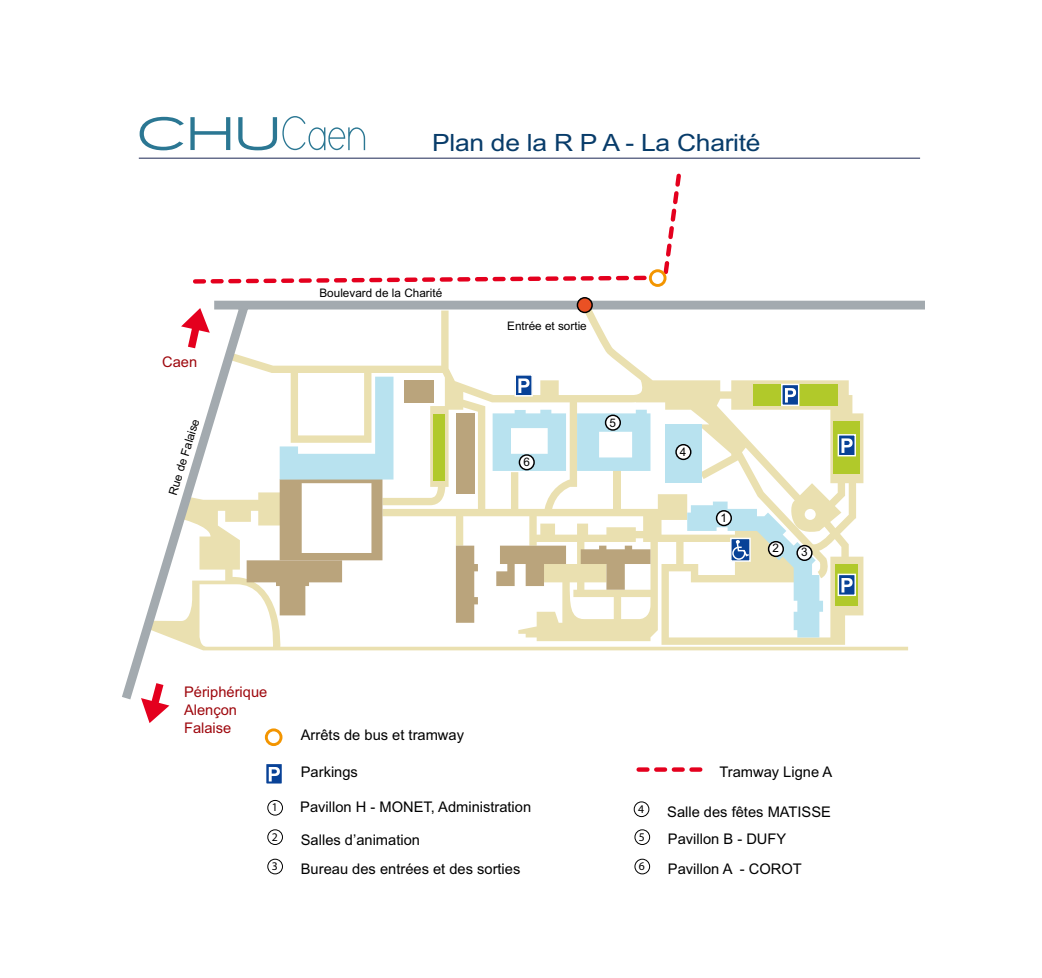
<style>
.page{position:relative;width:1042px;height:978px;background:#fff}
.page>*{position:absolute;margin:0;border:0;box-sizing:border-box;transform-origin:0 0}
.t1{font:23.8px "Arial";letter-spacing:-.01em;color:#083c6a;scale:1.11 1}
.t2{font:14.7px "Arial";color:#000001}
.t3{font:14.7px/17.7px "Arial";color:#9e070d}
.t4{font:11.72px "Arial";color:#000001}
.t5{font:11.72px "Myriad Pro";color:#000001}
</style>
<div class="page">
<svg style="left:122px;top:297px;width:803px;height:409px"></svg>
<div style="left:456px;top:413px;width:18px;height:81px;background:#baa47c"></div>
<div style="left:404px;top:380px;width:30px;height:22px;background:#baa47c"></div>
<svg style="left:456px;top:545px;width:22px;height:77px"></svg>
<svg style="left:496px;top:545px;width:70px;height:41px"></svg>
<svg style="left:581px;top:545px;width:69px;height:44px"></svg>
<div style="left:753px;top:384px;width:84px;height:21px;background:#b1c92a"></div>
<div style="left:433px;top:414px;width:12px;height:66px;background:#b1c92a"></div>
<div style="left:833px;top:420px;width:26px;height:53px;background:#b1c92a"></div>
<div style="left:835px;top:564px;width:23px;height:41px;background:#b1c92a"></div>
<svg style="left:493px;top:409px;width:73px;height:62px"></svg>
<svg style="left:577px;top:409px;width:73px;height:62px"></svg>
<svg style="left:247px;top:376px;width:146px;height:239px"></svg>
<div style="left:665px;top:424px;width:37px;height:59px;background:#b8e2ef"></div>
<svg style="left:676px;top:444px;width:15px;height:15px"></svg>
<div style="left:675px;top:444px;width:16px;height:16px;border:1px solid #000001;border-radius:50%"></div>
<div style="left:577px;top:298px;width:15px;height:14px;background:#ea5124;border-radius:50%"></div>
<div style="left:577px;top:297px;width:16px;height:16px;border:1px solid #000001;border-radius:50%"></div>
<div style="left:519px;top:455px;width:15px;height:14px;background:#fff;border-radius:50%"></div>
<div style="left:519px;top:454px;width:16px;height:16px;border:1px solid #000001;border-radius:50%"></div>
<svg style="left:605px;top:415px;width:15px;height:15px"></svg>
<div style="left:605px;top:414px;width:16px;height:16px;border:1px solid #000001;border-radius:50%"></div>
<svg style="left:687px;top:501px;width:136px;height:136px"></svg>
<div style="left:515px;top:375px;width:17px;height:20px;background:#084297"></div>
<div style="left:514px;top:374px;width:19px;height:22px;border:1px solid #fff"></div>
<svg style="left:518px;top:378px;width:11px;height:15px"></svg>
<svg style="left:783px;top:385px;width:14px;height:19px"></svg>
<div style="left:781px;top:383px;width:18px;height:23px;border:1px solid #fff"></div>
<svg style="left:785px;top:388px;width:11px;height:14px"></svg>
<svg style="left:839px;top:436px;width:15px;height:18px"></svg>
<div style="left:837px;top:434px;width:19px;height:22px;border:1px solid #fff"></div>
<svg style="left:841px;top:438px;width:11px;height:15px"></svg>
<svg style="left:839px;top:575px;width:15px;height:19px"></svg>
<div style="left:837px;top:573px;width:19px;height:23px;border:1px solid #fff"></div>
<svg style="left:841px;top:578px;width:11px;height:14px"></svg>
<svg style="left:193px;top:173px;width:488px;height:111px"></svg>
<svg style="left:649px;top:269px;width:17px;height:18px"></svg>
<div style="left:267px;top:799px;width:16px;height:16px;border:1px solid #000001;border-radius:50%"></div>
<div style="left:267px;top:829px;width:16px;height:15px;border:1px solid #000001;border-radius:50%"></div>
<div style="left:267px;top:858px;width:16px;height:16px;border:1px solid #000001;border-radius:50%"></div>
<div style="left:634px;top:801px;width:15px;height:15px;border:1px solid #000001;border-radius:50%"></div>
<div style="left:634px;top:829px;width:16px;height:15px;border:1px solid #000001;border-radius:50%"></div>
<div style="left:634px;top:858px;width:16px;height:16px;border:1px solid #000001;border-radius:50%"></div>
<svg style="left:267px;top:764px;width:14px;height:18px"></svg>
<div style="left:265px;top:762px;width:18px;height:22px;border:1px solid #fff"></div>
<svg style="left:269px;top:766px;width:11px;height:15px"></svg>
<svg style="left:638px;top:767px;width:65px;height:4px"></svg>
<svg style="left:265px;top:728px;width:17px;height:17px"></svg>
<svg style="left:141px;top:683px;width:28px;height:40px"></svg>
<svg style="left:181px;top:308px;width:29px;height:40px"></svg>
<hr style="left:139px;top:158px;width:781px;height:1px;background:#1c2754">
<svg style="left:140px;top:117px;width:44px;height:33px"></svg>
<svg style="left:190px;top:117px;width:40px;height:33px"></svg>
<svg style="left:238px;top:116px;width:127px;height:34px"></svg>
<h1 class="t1" style="left:432px;top:127px;width:297px">Plan de la R P A - La Charité</h1>
<p class="t3" style="left:162px;top:353px;width:37px">Caen</p>
<p class="t4" style="left:165px;top:492px;width:80px;rotate:-73deg">Rue de Falaise</p>
<p class="t4" style="left:319px;top:285px;width:124px">Boulevard de la Charité</p>
<p class="t4" style="left:507px;top:318px;width:81px">Entrée et sortie</p>
<p class="t4" style="left:523px;top:454px;width:8px">6</p>
<p class="t4" style="left:609px;top:414px;width:8px">5</p>
<p class="t4" style="left:680px;top:444px;width:8px">4</p>
<p class="t4" style="left:720px;top:509px;width:8px">1</p>
<p class="t4" style="left:772px;top:540px;width:8px">2</p>
<p class="t4" style="left:801px;top:544px;width:8px">3</p>
<p class="t3" style="left:184px;top:683px;width:85px">Périphérique<br>Alençon<br>Falaise</p>
<p class="t5" style="left:272px;top:799px;width:8px">1</p>
<p class="t5" style="left:272px;top:829px;width:8px">2</p>
<p class="t5" style="left:272px;top:858px;width:8px">3</p>
<p class="t2" style="left:301px;top:725px;width:165px">Arrêts de bus et tramway</p>
<p class="t2" style="left:301px;top:762px;width:59px">Parkings</p>
<p class="t2" style="left:300px;top:797px;width:232px">Pavillon H - MONET, Administration</p>
<p class="t2" style="left:301px;top:830px;width:121px">Salles d’animation</p>
<p class="t2" style="left:301px;top:858px;width:221px">Bureau des entrées et des sorties</p>
<p class="t5" style="left:638px;top:801px;width:8px">4</p>
<p class="t5" style="left:639px;top:829px;width:8px">5</p>
<p class="t5" style="left:639px;top:858px;width:8px">6</p>
<p class="t2" style="left:719px;top:762px;width:114px">Tramway Ligne A</p>
<p class="t2" style="left:667px;top:802px;width:165px">Salle des fêtes MATISSE</p>
<p class="t2" style="left:668px;top:828px;width:120px">Pavillon B - DUFY</p>
<p class="t2" style="left:668px;top:858px;width:135px">Pavillon A - COROT</p>
</div>
